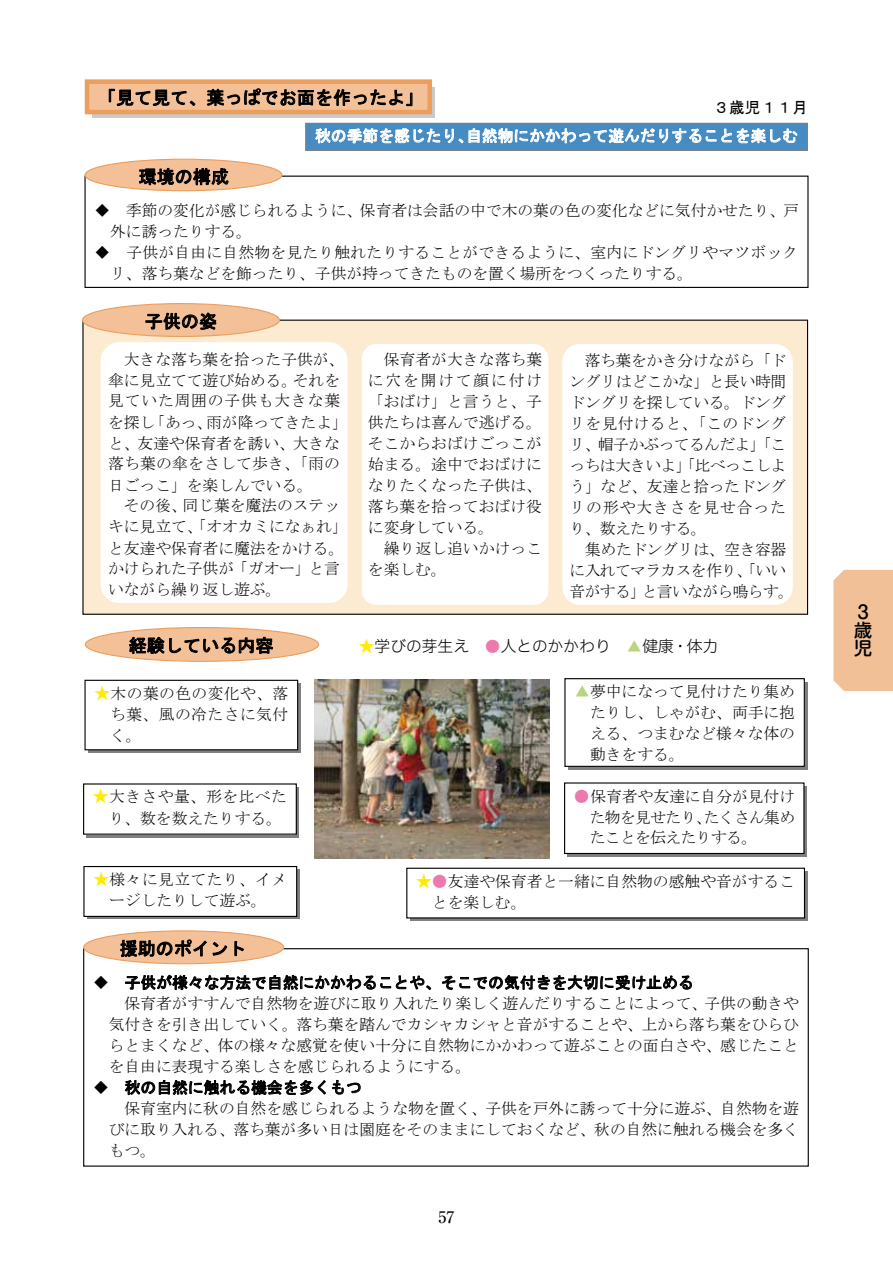
<style>
.page{position:relative;width:893px;height:1263px;background:#fff}
.page>*{position:absolute;margin:0;border:0;box-sizing:border-box;transform-origin:0 0}
.t1{font:18px "MS Gothic";letter-spacing:.005em;color:#000}
.t2{font:500 18px/36.2px "Shin M Go Pro";color:#000}
.t3{font:500 15.9px "Ryumin Pro";color:#000}
.t4{font:15.75px/21px "MS Mincho";color:#000;text-align:justify}
.t5{font:15.75px "MS Gothic";letter-spacing:.005em;color:#000}
.t6{font:15.75px/21px "MS Mincho";letter-spacing:-.035em;color:#000;text-align:center}
.t7{font:15.75px "MS Gothic";letter-spacing:.005em;color:#fff}
.t8{font:15.75px/21px "MS Mincho";letter-spacing:.03em;color:#000}
.t9{font:15.75px "Hira Maru Std W2";color:#000}
.t10{font:15.75px "Century";color:#000}
.s1{color:#ffea00}
.s2{font-family:"MS Mincho";color:#ec7aac}
.s3{font-family:"MS Mincho";color:#bbd480}
.s4{font-family:"Hira Maru Std W2";color:#ffea00}
.s5{color:#bbd480}
.s6{color:#ec7aac}
</style>
<div class="page">
<div style="left:92px;top:87px;width:343px;height:30px;background:linear-gradient(to right,#c9caca,#c9caca)"></div>
<div style="left:83px;top:320px;width:725px;height:294px;background:#fcead1"></div>
<div style="left:84px;top:176px;width:724px;height:112px;border:1px solid #000"></div>
<svg style="left:442px;top:975px;width:250px;height:15px"></svg>
<svg style="left:125px;top:1080px;width:201px;height:15px"></svg>
<svg style="left:332px;top:1080px;width:29px;height:14px"></svg>
<div style="left:306px;top:123px;width:501px;height:27px;background:#468cc3"></div>
<div style="left:305px;top:123px;width:503px;height:28px;border:1px solid #808080"></div>
<svg style="left:315px;top:128px;width:483px;height:16px"></svg>
<svg style="left:88px;top:683px;width:213px;height:70px"></svg>
<div style="left:85px;top:680px;width:213px;height:70px;background:#fff"></div>
<div style="left:84px;top:680px;width:214px;height:70px;border:1px solid #000"></div>
<div style="left:568px;top:682px;width:239px;height:87px;background:#808080"></div>
<div style="left:565px;top:679px;width:239px;height:87px;background:#fff"></div>
<div style="left:564px;top:678px;width:241px;height:89px;border:1px solid #000"></div>
<img style="left:315px;top:679px;width:235px;height:179px">
<div style="left:87px;top:787px;width:212px;height:50px;background:linear-gradient(to right,#808080,#808080)"></div>
<div style="left:84px;top:784px;width:212px;height:50px;background:#fff"></div>
<svg style="left:568px;top:786px;width:239px;height:70px"></svg>
<div style="left:565px;top:783px;width:239px;height:70px;background:#fff"></div>
<div style="left:564px;top:782px;width:240px;height:72px;border:1px solid #000"></div>
<div style="left:410px;top:871px;width:397px;height:50px;background:linear-gradient(to right,#808080,#808080)"></div>
<div style="left:407px;top:868px;width:397px;height:50px;background:#fff"></div>
<div style="left:406px;top:868px;width:399px;height:50px;border:1px solid #000"></div>
<svg style="left:87px;top:869px;width:213px;height:50px"></svg>
<div style="left:84px;top:866px;width:213px;height:50px;background:#fff"></div>
<div style="left:83px;top:866px;width:214px;height:51px;border:1px solid #000"></div>
<div style="left:84px;top:931px;width:200px;height:33px;background:#f3c097;border-radius:50%"></div>
<div style="left:83px;top:930px;width:201px;height:34px;border:1px solid #ec9e5d;border-radius:50%"></div>
<svg style="left:120px;top:939px;width:311px;height:52px"></svg>
<div style="left:85px;top:627px;width:234px;height:34px;background:#f3c097;border-radius:50%"></div>
<div style="left:85px;top:627px;width:234px;height:35px;border:1px solid #ec9e5d;border-radius:50%"></div>
<svg style="left:129px;top:637px;width:144px;height:25px"></svg>
<div style="left:83px;top:304px;width:196px;height:32px;background:#f3c097;border-radius:50%"></div>
<div style="left:82px;top:303px;width:198px;height:34px;border:1px solid #ec9e5d;border-radius:50%"></div>
<svg style="left:146px;top:313px;width:70px;height:17px"></svg>
<div style="left:85px;top:159px;width:197px;height:32px;background:#f3c097;border-radius:50%"></div>
<div style="left:84px;top:159px;width:198px;height:32px;border:1px solid #ec9e5d;border-radius:50%"></div>
<svg style="left:139px;top:168px;width:90px;height:24px"></svg>
<div style="left:87px;top:82px;width:343px;height:30px;background:#f3c097"></div>
<div style="left:85px;top:79px;width:347px;height:35px;border:4px solid #ec9e5d"></div>
<svg style="left:109px;top:89px;width:86px;height:17px"></svg>
<svg style="left:207px;top:88px;width:205px;height:18px"></svg>
<div style="left:101px;top:342px;width:247px;height:261px;background:#fff;border-radius:19px"></div>
<div style="left:362px;top:344px;width:186px;height:261px;background:#fff;border-radius:14px"></div>
<div style="left:562px;top:344px;width:231px;height:261px;background:#fff;border-radius:18px"></div>
<div style="left:833px;top:570px;width:60px;height:121px;background:#f2c097"></div>
<p class="t1" style="left:98px;top:88px;width:327px">「見て見て、葉っぱでお面を作ったよ」</p>
<p class="t5" style="left:713px;top:99px;width:96px">３歳児１１月</p>
<p class="t1" style="left:139px;top:168px;width:92px">環境の構成</p>
<p class="t7" style="left:315px;top:128px;width:484px">秋の季節を感じたり、自然物にかかわって遊んだりすることを楽しむ</p>
<p class="t4" style="left:110px;top:199px;width:690px;text-indent:-16px">◆ 季節の変化が感じられるように、保育者は会話の中で木の葉の色の変化などに気付かせたり、戸外に誘ったりする。</p>
<p class="t4" style="left:110px;top:241px;width:690px;text-indent:-16px">◆ 子供が自由に自然物を見たり触れたりすることができるように、室内にドングリやマツボックリ、落ち葉などを飾ったり、子供が持ってきたものを置く場所をつくったりする。</p>
<p class="t1" style="left:145px;top:312px;width:74px">子供の姿</p>
<p class="t4" style="left:108px;top:348px;width:241px;text-align:left;text-indent:16px">大きな落ち葉を拾った子供が、傘に見立てて遊び始める。それを見ていた周囲の子供も大きな葉を探し「あっ、雨が降ってきたよ」と、友達や保育者を誘い、大きな落ち葉の傘をさして歩き、「雨の日ごっこ」を楽しんでいる。</p>
<p class="t4" style="left:108px;top:495px;width:241px;text-align:left;text-indent:16px">その後、同じ葉を魔法のステッキに見立て、「オオカミになぁれ」と友達や保育者に魔法をかける。かけられた子供が「ガオー」と言いながら繰り返し遊ぶ。</p>
<p class="t1" style="left:129px;top:636px;width:146px">経験している内容</p>
<p class="t4" style="left:368px;top:349px;width:176px;text-indent:16px">保育者が大きな落ち葉に穴を開けて顔に付け「おばけ」と言うと、子供たちは喜んで逃げる。そこからおばけごっこが始まる。途中でおばけになりたくなった子供は、落ち葉を拾っておばけ役に変身している。</p>
<p class="t4" style="left:368px;top:538px;width:176px;text-indent:16px">繰り返し追いかけっこを楽しむ。</p>
<p class="t4" style="left:570px;top:350px;width:218px;text-indent:15px">落ち葉をかき分けながら「ドングリはどこかな」と長い時間ドングリを探している。ドングリを見付けると、「このドングリ、帽子かぶってるんだよ」「こっちは大きいよ」「比べっこしよう」など、友達と拾ったドングリの形や大きさを見せ合ったり、数えたりする。</p>
<p class="t6" style="left:570px;top:539px;width:226px">集めたドングリは、空き容器<br>に入れてマラカスを作り、「いい音がする」と言いながら鳴らす。</p>
<p class="t9" style="left:359px;top:634px;width:361px"><span class="s1">★</span>学びの芽生え <span class="s2">●</span>人とのかかわり <span class="s3">▲</span>健康・体力</p>
<p class="t4" style="left:110px;top:683px;width:180px;text-indent:-16px"><span class="s4">★</span>木の葉の色の変化や、落ち葉、風の冷たさに気付く。</p>
<p class="t4" style="left:590px;top:681px;width:206px;text-indent:-16px"><span class="s5">▲</span>夢中になって見付けたり集めたりし、しゃがむ、両手に抱える、つまむなど様々な体の動きをする。</p>
<p class="t8" style="left:109px;top:786px;width:180px;text-indent:-16px"><span class="s4">★</span>大きさや量、形を比べたり、数を数えたりする。</p>
<p class="t4" style="left:590px;top:785px;width:207px;text-indent:-16px"><span class="s6">●</span>保育者や友達に自分が見付けた物を見せたり、たくさん集めたことを伝えたりする。</p>
<p class="t4" style="left:432px;top:870px;width:365px;text-indent:-16px"><span class="s4">★</span><span class="s6">●</span>友達や保育者と一緒に自然物の感触や音がすることを楽しむ。</p>
<p class="t4" style="left:93px;top:869px;width:195px;text-align:center"><span class="s4">★</span>様々に見立てたり、イメージしたりして遊ぶ。</p>
<p class="t1" style="left:120px;top:939px;width:128px">援助のポイント</p>
<p class="t5" style="left:93px;top:975px;width:602px">◆ 子供が様々な方法で自然にかかわることや、そこでの気付きを大切に受け止める</p>
<p class="t4" style="left:109px;top:993px;width:692px;text-indent:16px">保育者がすすんで自然物を遊びに取り入れたり楽しく遊んだりすることによって、子供の動きや気付きを引き出していく。落ち葉を踏んでカシャカシャと音がすることや、上から落ち葉をひらひらとまくなど、体の様々な感覚を使い十分に自然物にかかわって遊ぶことの面白さや、感じたことを自由に表現する楽しさを感じられるようにする。</p>
<p class="t5" style="left:93px;top:1080px;width:270px">◆ 秋の自然に触れる機会を多くもつ</p>
<p class="t4" style="left:109px;top:1098px;width:692px;text-indent:16px">保育室内に秋の自然を感じられるような物を置く、子供を戸外に誘って十分に遊ぶ、自然物を遊びに取り入れる、落ち葉が多い日は園庭をそのままにしておくなど、秋の自然に触れる機会を多くもつ。</p>
<p class="t3" style="left:438px;top:1204px;width:17px">57</p>
<p class="t10" style="left:438px;top:1215px;width:19px">57</p>
<p class="t2" style="left:854px;top:592px;width:20px">3児</p>
<p class="t2" style="left:854px;top:610px;width:20px">歳</p>
</div>
